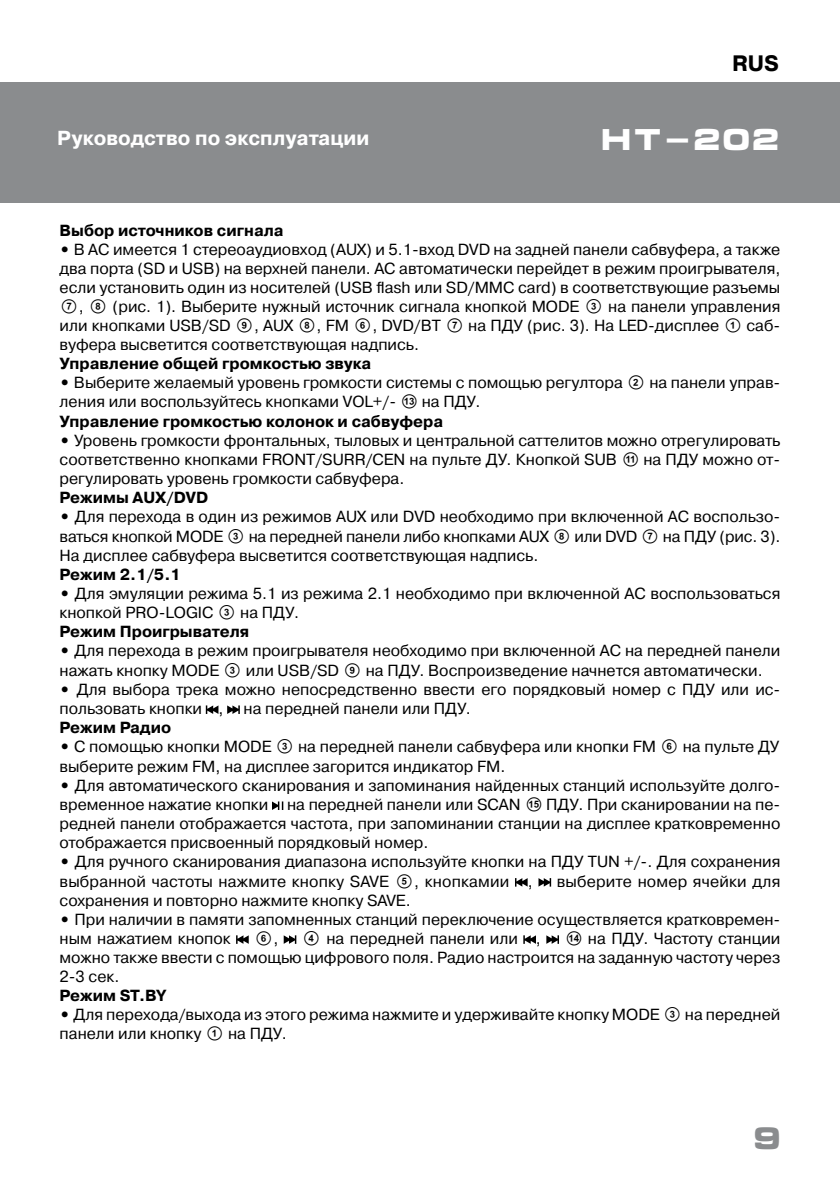
<style>
.page{position:relative;width:840px;height:1191px;background:#fff}
.page>*{position:absolute;margin:0;border:0;box-sizing:border-box;transform-origin:0 0}
.t1{font:700 30px "Micra";color:#8a8c8e}
.t2{font:700 29.2px "Micra";color:#fff}
.t3{font:700 22.2px "Pragmatica";color:#000}
.t4{font:700 20.2px "Pragmatica";color:#fff}
.t5{font:16px/19px "Pragmatica";color:#000}
.t6{font:700 16px "Pragmatica";color:#000}
.t7{font:16px "SVEN";color:#000}
.s1{font-weight:700}
.s2{font-family:"SVEN"}
.s3{font-family:"Pragmatica"}
</style>
<div class="page">
<div style="left:0;top:82px;width:839px;height:121px;background:#8a8c8e"></div>
<svg style="left:206px;top:705px;width:12px;height:9px"></svg>
<svg style="left:227px;top:705px;width:13px;height:9px"></svg>
<svg style="left:272px;top:801px;width:11px;height:9px"></svg>
<svg style="left:515px;top:878px;width:12px;height:8px"></svg>
<svg style="left:538px;top:878px;width:13px;height:8px"></svg>
<svg style="left:236px;top:935px;width:12px;height:9px"></svg>
<svg style="left:283px;top:935px;width:13px;height:9px"></svg>
<svg style="left:523px;top:935px;width:12px;height:9px"></svg>
<svg style="left:546px;top:935px;width:12px;height:9px"></svg>
<h3 class="t3" style="left:731px;top:49px;width:48px">RUS</h3>
<p class="t4" style="left:57px;top:125px;width:313px">Руководство по эксплуатации</p>
<h2 class="t2" style="left:600px;top:124px;width:181px">HT-202</h2>
<p class="t6" style="left:60px;top:220px;width:225px">Выбор источников сигнала</p>
<p class="t5" style="left:60px;top:240px;width:722px;text-align:justify"><span class="s1">•</span> В АС имеется 1 стереоаудиовход (AUX) и 5.1-вход DVD на задней панели сабвуфера, а также два порта (SD и USB) на верхней панели. АС автоматически перейдет в режим проигрывателя, если установить один из носителей (USB flash или SD/ММС card) в соответствующие разъемы <span class="s2">G</span>, <span class="s2">H</span> (рис. 1). Выберите нужный источник сигнала кнопкой MODE <span class="s2">C</span> на панели управления или кнопками USB/SD <span class="s2">I</span>, AUX <span class="s2">H</span>, FM <span class="s2">F</span>, DVD/BT <span class="s2">G</span> на ПДУ (рис. 3). На LED-дисплее <span class="s2">A</span> саб&shy;вуфера высветится соответствующая надпись.</p>
<p class="t6" style="left:60px;top:353px;width:313px">Управление общей громкостью звука</p>
<p class="t5" style="left:60px;top:374px;width:722px"><span class="s1">•</span> Выберите желаемый уровень громкости системы с помощью регултора <span class="s2">B</span> на панели управ&shy;ления или воспользуйтесь кнопками VOL+/- <span class="s2">M</span> на ПДУ.<br><span class="s1">Управление громкостью колонок и сабвуфера</span></p>
<p class="t5" style="left:60px;top:431px;width:722px;text-align:justify"><span class="s1">•</span> Уровень громкости фронтальных, тыловых и центральной саттелитов можно отрегулировать соответственно кнопками FRONT/SURR/CEN на пульте ДУ. Кнопкой SUB <span class="s2">K</span> на ПДУ можно от&shy;регулировать уровень громкости сабвуфера.</p>
<p class="t6" style="left:60px;top:487px;width:150px">Режимы AUX/DVD</p>
<p class="t5" style="left:60px;top:508px;width:722px;text-align:justify"><span class="s1">•</span> Для перехода в один из режимов AUX или DVD необходимо при включенной АС воспользо&shy;ваться кнопкой MODE <span class="s2">C</span> на передней панели либо кнопками AUX <span class="s2">H</span> или DVD <span class="s2">G</span> на ПДУ (рис. 3).<br>На дисплее сабвуфера высветится соответствующая надпись.</p>
<p class="t6" style="left:60px;top:564px;width:123px">Режим 2.1/5.1</p>
<p class="t5" style="left:60px;top:584px;width:721px"><span class="s1">•</span> Для эмуляции режима 5.1 из режима 2.1 необходимо при включенной АС воспользоваться кнопкой PRO-LOGIC <span class="s2">C</span> на ПДУ.<br><span class="s1">Режим Проигрывателя</span></p>
<p class="t5" style="left:60px;top:641px;width:722px"><span class="s1">•</span> Для перехода в режим проигрывателя необходимо при включенной АС на передней панели нажать кнопку MODE <span class="s2">C</span> или USB/SD <span class="s2">I</span> на ПДУ. Воспроизведение начнется автоматически.</p>
<p class="t5" style="left:60px;top:680px;width:722px"><span class="s1">•</span> Для выбора трека можно непосредственно ввести его порядковый номер с ПДУ или ис&shy;пользовать кнопки ,</p>
<p class="t5" style="left:243px;top:699px;width:229px">на передней панели или ПДУ.</p>
<p class="t6" style="left:60px;top:717px;width:113px">Режим Радио</p>
<p class="t5" style="left:60px;top:737px;width:721px"><span class="s1">•</span> С помощью кнопки MODE <span class="s2">C</span> на передней панели сабвуфера или кнопки FM <span class="s2">F</span> на пульте ДУ выберите режим FM, на дисплее загорится индикатор FM.</p>
<p class="t5" style="left:60px;top:776px;width:722px;text-align:justify"><span class="s1">•</span> Для автоматического сканирования и запоминания найденных станций используйте долго&shy;временное нажатие кнопки на передней панели или SCAN <span class="s2">O</span> ПДУ. При сканировании на пе&shy;редней панели отображается частота, при запоминании станции на дисплее кратковременно отображается присвоенный порядковый номер.</p>
<p class="t5" style="left:60px;top:852px;width:722px"><span class="s1">•</span> Для ручного сканирования диапазона используйте кнопки на ПДУ TUN +/-. Для сохранения выбранной частоты нажмите кнопку SAVE <span class="s2">E</span>, кнопкамии ,</p>
<p class="t5" style="left:556px;top:872px;width:225px">выберите номер ячейки для</p>
<p class="t5" style="left:60px;top:891px;width:352px">сохранения и повторно нажмите кнопку SAVE.</p>
<p class="t5" style="left:60px;top:910px;width:721px"><span class="s1">•</span> При наличии в памяти запомненных станций переключение осуществляется кратковремен&shy;ным нажатием кнопок</p>
<p class="t7" style="left:254px;top:929px;width:26px">F<span class="s3">,</span></p>
<p class="t5" style="left:301px;top:929px;width:240px"><span class="s2">D</span> на передней панели или ,</p>
<p class="t5" style="left:60px;top:929px;width:722px;text-align:justify;text-indent:504px"><span class="s2">N</span> на ПДУ. Частоту станции можно также ввести с помощью цифрового поля. Радио настроится на заданную частоту через 2-3 сек.</p>
<p class="t6" style="left:60px;top:985px;width:108px">Режим ST.BY</p>
<p class="t5" style="left:60px;top:1005px;width:722px"><span class="s1">•</span> Для перехода/выхода из этого режима нажмите и удерживайте кнопку MODE <span class="s2">C</span> на передней панели или кнопку <span class="s2">A</span> на ПДУ.</p>
<h1 class="t1" style="left:751px;top:1122px;width:32px">9</h1>
</div>
